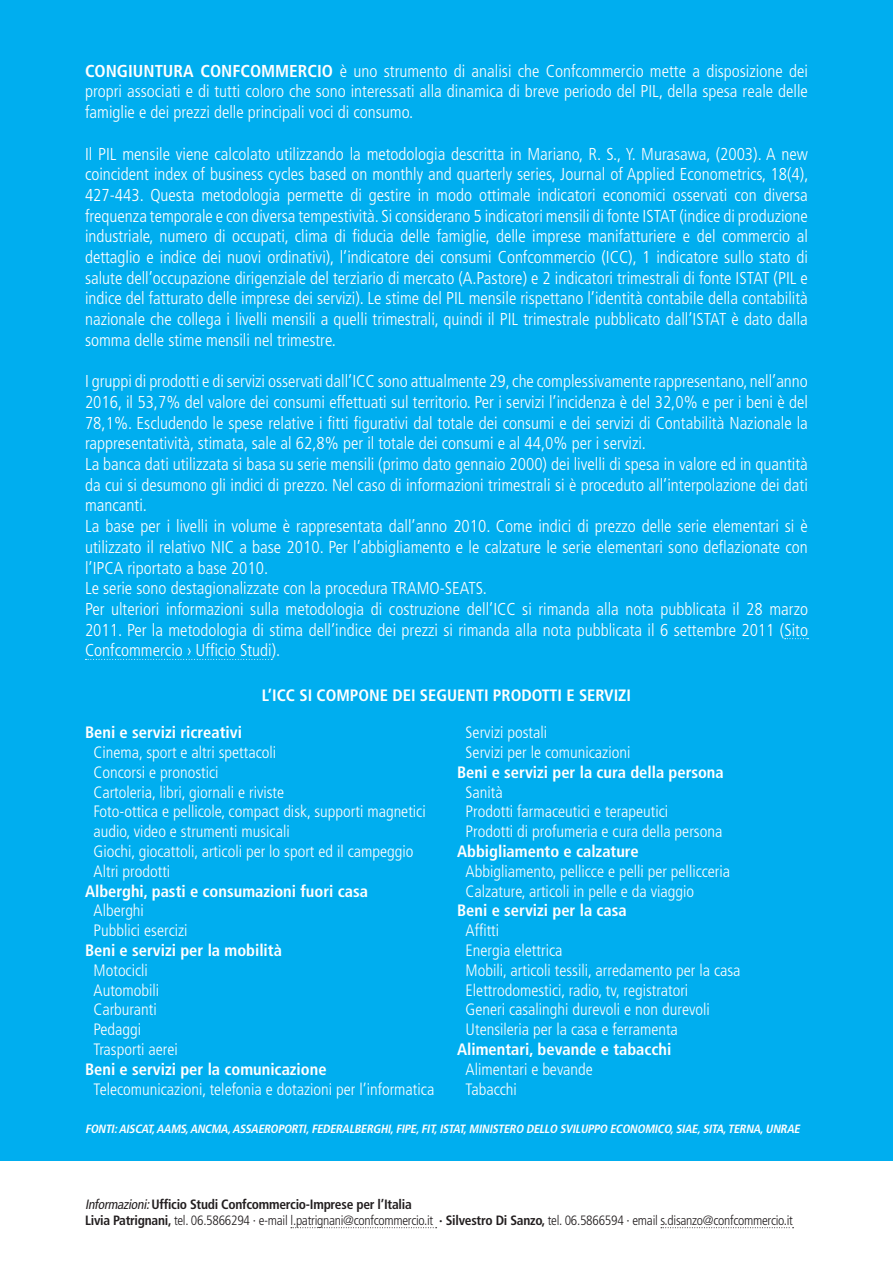
<style>
.page{position:relative;width:893px;height:1263px;background:#fff}
.page>*{position:absolute;margin:0;border:0;box-sizing:border-box;transform-origin:0 0}
.t1{font:300 condensed 17.25px/20.7px "Frutiger LT Std";color:#fff;text-align:justify}
.t2{font:300 condensed 16.5px/19.8px "Frutiger LT Std";color:#fff}
.t3{font:700 condensed 16.5px "Frutiger LT Std";color:#fff}
.t4{font:300 condensed 13.5px/16.2px "Frutiger LT Std";letter-spacing:-.02em;color:#231f20}
.t5{font:italic 700 condensed 12px "Frutiger LT Std";color:#fff}
.s1{font-weight:700}
.s2{font-weight:400;font-style:italic}
</style>
<div class="page">
<div style="left:0;top:0;width:893px;height:1160px;background:#00aeef"></div>
<svg style="left:785px;top:638px;width:23px;height:1px"></svg>
<svg style="left:85px;top:659px;width:187px;height:1px"></svg>
<svg style="left:291px;top:1227px;width:146px;height:1px"></svg>
<svg style="left:661px;top:1227px;width:133px;height:1px"></svg>
<p class="t1" style="left:85px;top:61px;width:724px"><span class="s1">CONGIUNTURA CONFCOMMERCIO</span> è uno strumento di analisi che Confcommercio mette a disposizione dei propri associati e di tutti coloro che sono interessati alla dinamica di breve periodo del PIL, della spesa reale delle famiglie e dei prezzi delle principali voci di consumo.</p>
<p class="t1" style="left:85px;top:143px;width:725px">Il PIL mensile viene calcolato utilizzando la metodologia descritta in Mariano, R. S., Y. Murasawa, (2003). A new coincident index of business cycles based on monthly and quarterly series, Journal of Applied Econometrics, 18(4), 427-443. Questa metodologia permette di gestire in modo ottimale indicatori economici osservati con diversa frequenza temporale e con diversa tempestività. Si considerano 5 indicatori mensili di fonte ISTAT (indice di produzione industriale, numero di occupati, clima di fiducia delle famiglie, delle imprese manifatturiere e del commercio al dettaglio e indice dei nuovi ordinativi), l’indicatore dei consumi Confcommercio (ICC), 1 indicatore sullo stato di salute dell’occupazione dirigenziale del terziario di mercato (A.Pastore) e 2 indicatori trimestrali di fonte ISTAT (PIL e indice del fatturato delle imprese dei servizi). Le stime del PIL mensile rispettano l’identità contabile della contabilità nazionale che collega i livelli mensili a quelli trimestrali, quindi il PIL trimestrale pubblicato dall’ISTAT è dato dalla somma delle stime mensili nel trimestre.</p>
<p class="t1" style="left:85px;top:371px;width:724px;text-align:left">I gruppi di prodotti e di servizi osservati dall’ICC sono attualmente 29, che complessivamente rappresentano, nell’anno 2016, il 53,7% del valore dei consumi effettuati sul territorio. Per i servizi l’incidenza è del 32,0% e per i beni è del 78,1%. Escludendo le spese relative i fitti figurativi dal totale dei consumi e dei servizi di Contabilità Nazionale la rappresentatività, stimata, sale al 62,8% per il totale dei consumi e al 44,0% per i servizi.<br>La banca dati utilizzata si basa su serie mensili (primo dato gennaio 2000) dei livelli di spesa in valore ed in quantità da cui si desumono gli indici di prezzo. Nel caso di informazioni trimestrali si è proceduto all’interpolazione dei dati mancanti.<br>La base per i livelli in volume è rappresentata dall’anno 2010. Come indici di prezzo delle serie elementari si è utilizzato il relativo NIC a base 2010. Per l’abbigliamento e le calzature le serie elementari sono deflazionate con l’IPCA riportato a base 2010.<br>Le serie sono destagionalizzate con la procedura TRAMO-SEATS.<br>Per ulteriori informazioni sulla metodologia di costruzione dell’ICC si rimanda alla nota pubblicata il 28 marzo 2011. Per la metodologia di stima dell’indice dei prezzi si rimanda alla nota pubblicata il 6 settembre 2011 (Sito Confcommercio › Ufficio Studi).</p>
<p class="t3" style="left:262px;top:686px;width:371px">L’ICC SI COMPONE DEI SEGUENTI PRODOTTI E SERVIZI</p>
<p class="t3" style="left:85px;top:723px;width:158px">Beni e servizi ricreativi</p>
<p class="t2" style="left:94px;top:743px;width:334px">Cinema, sport e altri spettacoli<br>Concorsi e pronostici<br>Cartoleria, libri, giornali e riviste<br>Foto-ottica e pellicole, compact disk, supporti magnetici audio, video e strumenti musicali<br>Giochi, giocattoli, articoli per lo sport ed il campeggio Altri prodotti</p>
<p class="t3" style="left:85px;top:881px;width:284px">Alberghi, pasti e consumazioni fuori casa</p>
<p class="t2" style="left:94px;top:901px;width:96px">Alberghi<br>Pubblici esercizi</p>
<p class="t3" style="left:85px;top:940px;width:198px">Beni e servizi per la mobilità</p>
<p class="t2" style="left:94px;top:960px;width:86px">Motocicli<br>Automobili<br>Carburanti<br>Pedaggi<br>Trasporti aerei</p>
<p class="t3" style="left:85px;top:1059px;width:243px">Beni e servizi per la comunicazione</p>
<p class="t2" style="left:94px;top:1079px;width:342px">Telecomunicazioni, telefonia e dotazioni per l’informatica</p>
<p class="t2" style="left:466px;top:723px;width:166px">Servizi postali<br>Servizi per le comunicazioni</p>
<p class="t3" style="left:457px;top:762px;width:268px">Beni e servizi per la cura della persona</p>
<p class="t2" style="left:466px;top:782px;width:258px">Sanità<br>Prodotti farmaceutici e terapeutici<br>Prodotti di profumeria e cura della persona</p>
<p class="t3" style="left:457px;top:841px;width:183px">Abbigliamento e calzature</p>
<p class="t2" style="left:466px;top:861px;width:266px">Abbigliamento, pellicce e pelli per pellicceria<br>Calzature, articoli in pelle e da viaggio</p>
<p class="t3" style="left:457px;top:901px;width:171px">Beni e servizi per la casa</p>
<p class="t2" style="left:466px;top:921px;width:276px">Affitti<br>Energia elettrica<br>Mobili, articoli tessili, arredamento per la casa Elettrodomestici, radio, tv, registratori<br>Generi casalinghi durevoli e non durevoli Utensileria per la casa e ferramenta</p>
<p class="t3" style="left:457px;top:1039px;width:216px">Alimentari, bevande e tabacchi</p>
<p class="t2" style="left:466px;top:1059px;width:129px">Alimentari e bevande<br>Tabacchi</p>
<p class="t5" style="left:85px;top:1122px;width:719px">FONTI:AISCAT,AAMS,ANCMA,ASSAEROPORTI,FEDERALBERGHI,FIPE,FIT,ISTAT,MINISTERO DELLO SVILUPPO ECONOMICO,SIAE,SITA,TERNA,UNRAE</p>
<p class="t4" style="left:85px;top:1196px;width:709px"><span class="s2">Informazioni:</span><span class="s1">Ufficio Studi Confcommercio-Imprese per l’Italia<br>Livia Patrignani,</span> tel. 06.5866294 · e-mail l.patrignani@confcommercio.it <span class="s1">· Silvestro Di Sanzo,</span> tel. 06.5866594 · email s.disanzo@confcommercio.it</p>
</div>
